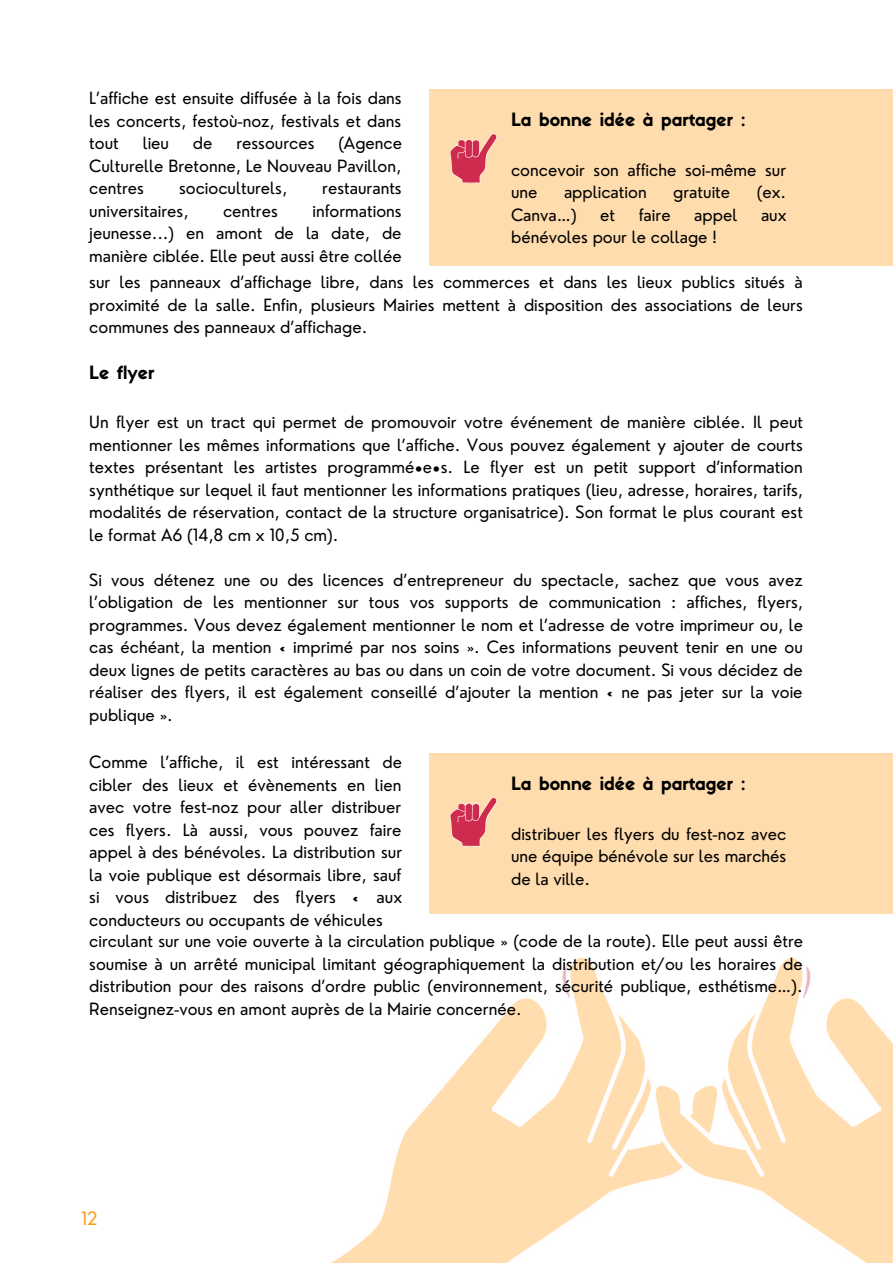
<style>
.page{position:relative;width:893px;height:1264px;background:#fff}
.page>*{position:absolute;margin:0;border:0;box-sizing:border-box;transform-origin:0 0}
.t1{font:18px "Sifonn Basic";color:#000}
.t2{font:18px "Nourd";color:#ff9e1a}
.t3{font:16.5px/22.5px "Nourd";color:#000;text-align:justify}
</style>
<div class="page">
<div style="left:429px;top:89px;width:463px;height:177px;background:#ffdcad"></div>
<img style="left:449px;top:133px;width:48px;height:51px">
<img style="left:332px;top:913px;width:560px;height:349px">
<div style="left:429px;top:753px;width:463px;height:160px;background:#ffdcad"></div>
<img style="left:450px;top:797px;width:47px;height:50px">
<p class="t3" style="left:89px;top:87px;width:314px">L’affiche est ensuite diffusée à la fois dans les concerts, festoù-noz, festivals et dans tout</p>
<p class="t1" style="left:511px;top:113px;width:236px">La bonne idée à partager :</p>
<p class="t3" style="left:511px;top:158px;width:277px">concevoir son affiche soi-même sur une</p>
<p class="t3" style="left:89px;top:132px;width:314px;text-indent:249px">(Agence Culturelle Bretonne, Le Nouveau Pavillon, centres</p>
<p class="t3" style="left:143px;top:132px;width:28px">lieu</p>
<p class="t3" style="left:193px;top:132px;width:21px">de</p>
<p class="t3" style="left:236px;top:132px;width:80px">ressources</p>
<p class="t3" style="left:179px;top:177px;width:109px">socioculturels,</p>
<p class="t3" style="left:322px;top:177px;width:81px">restaurants</p>
<p class="t3" style="left:89px;top:199px;width:101px">universitaires,</p>
<p class="t3" style="left:223px;top:199px;width:56px">centres</p>
<p class="t3" style="left:564px;top:181px;width:84px">application</p>
<p class="t3" style="left:673px;top:181px;width:59px">gratuite</p>
<p class="t3" style="left:756px;top:181px;width:31px">(ex.</p>
<p class="t3" style="left:511px;top:203px;width:67px">Canva…)</p>
<p class="t3" style="left:600px;top:203px;width:16px">et</p>
<p class="t3" style="left:638px;top:203px;width:33px">faire</p>
<p class="t3" style="left:694px;top:203px;width:45px">appel</p>
<p class="t3" style="left:761px;top:203px;width:27px">aux</p>
<p class="t3" style="left:511px;top:226px;width:207px">bénévoles pour le collage !</p>
<p class="t3" style="left:89px;top:199px;width:314px;text-indent:223px">informations jeunesse...) en amont de la date, de manière ciblée. Elle peut aussi être collée</p>
<p class="t3" style="left:89px;top:271px;width:715px">sur les panneaux d’affichage libre, dans les commerces et dans les lieux publics situés à proximité de la salle. Enfin, plusieurs Mairies mettent à disposition des associations de leurs communes des panneaux d’affichage.</p>
<p class="t1" style="left:89px;top:365px;width:67px">Le flyer</p>
<p class="t3" style="left:89px;top:411px;width:715px">Un flyer est un tract qui permet de promouvoir votre événement de manière ciblée. Il peut mentionner les mêmes informations que l’affiche. Vous pouvez également y ajouter de courts textes présentant les artistes programmé•e•s. Le flyer est un petit support d’information synthétique sur lequel il faut mentionner les informations pratiques (lieu, adresse, horaires, tarifs, modalités de réservation, contact de la structure organisatrice). Son format le plus courant est le format A6 (14,8 cm x 10,5 cm).</p>
<p class="t3" style="left:89px;top:568px;width:715px">Si vous détenez une ou des licences d’entrepreneur du spectacle, sachez que vous avez l’obligation de les mentionner sur tous vos supports de communication : affiches, flyers, programmes. Vous devez également mentionner le nom et l’adresse de votre imprimeur ou, le cas échéant, la mention « imprimé par nos soins ». Ces informations peuvent tenir en une ou deux lignes de petits caractères au bas ou dans un coin de votre document. Si vous décidez de réaliser des flyers, il est également conseillé d’ajouter la mention « ne pas jeter sur la voie publique ».</p>
<p class="t3" style="left:89px;top:751px;width:715px;text-align:left">Comme l’affiche, il est intéressant de<br>cibler des lieux et évènements en lien<br>avec votre fest-noz pour aller distribuer<br>ces flyers. Là aussi, vous pouvez faire<br>appel à des bénévoles. La distribution sur<br>la voie publique est désormais libre, sauf<br>si vous distribuez des flyers « aux<br>conducteurs ou occupants de véhicules<br>circulant sur une voie ouverte à la circulation publique » (code de la route). Elle peut aussi être soumise à un arrêté municipal limitant géographiquement la distribution et/ou les horaires de distribution pour des raisons d’ordre public (environnement, sécurité publique, esthétisme…).<br>Renseignez-vous en amont auprès de la Mairie concernée.</p>
<p class="t1" style="left:511px;top:776px;width:236px">La bonne idée à partager :</p>
<p class="t3" style="left:511px;top:822px;width:277px">distribuer les flyers du fest-noz avec une équipe bénévole sur les marchés de la ville.</p>
<p class="t2" style="left:81px;top:1206px;width:18px">12</p>
</div>
